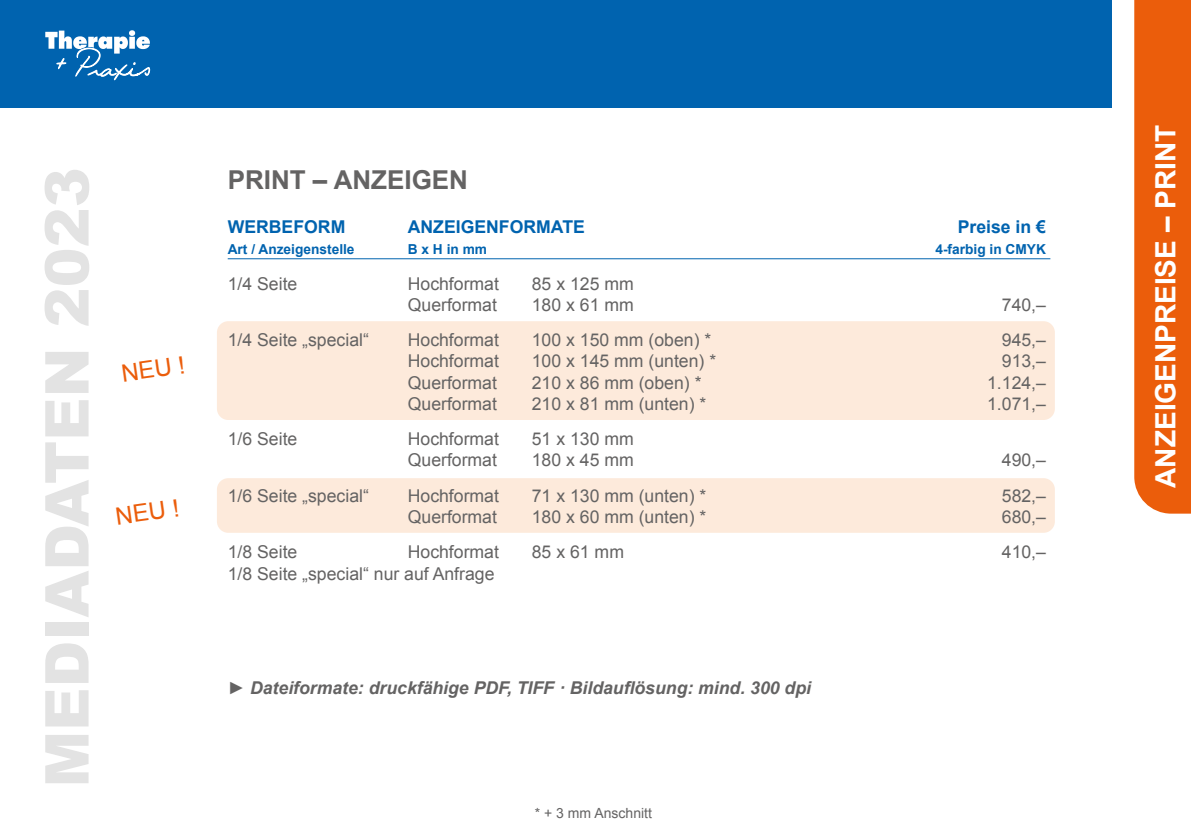
<style>
.page{position:relative;width:1191px;height:840px;background:#fff}
.page>*{position:absolute;margin:0;border:0;box-sizing:border-box;transform-origin:0 0}
.t1{font:900 60.4px "Arial";color:#e3e3e3}
.t2{font:700 28px "Arial";color:#fff}
.t3{font:700 26px "Arial";color:#646363}
.t4{font:24px "Arial";color:#eb5d0b}
.t5{font:17.6px "Arial";color:#646363}
.t6{font:italic 700 17.6px "Arial";color:#646363}
.t7{font:700 17.6px "Arial";color:#0063af}
.t8{font:14px "Arial";color:#646363}
.t9{font:700 13.8px "Arial";color:#0063af}
</style>
<div class="page">
<div style="left:0;top:0;width:1111px;height:108px;background:#0063af"></div>
<svg style="left:45px;top:30px;width:105px;height:50px"></svg>
<div style="left:217px;top:478px;width:837px;height:54px;background:#fdeadb;border-radius:11px"></div>
<div style="left:1134px;top:0;width:57px;height:513px;background:#eb5d0b"></div>
<div style="left:217px;top:321px;width:837px;height:99px;background:#fdeadb;border-radius:11px"></div>
<hr style="left:228px;top:258px;width:822px;height:1px;background:#0063af">
<h1 class="t1" style="left:23px;top:787px;width:621px;rotate:-90deg">MEDIADATEN 2023</h1>
<h3 class="t3" style="left:228px;top:163px;width:242px">PRINT – ANZEIGEN</h3>
<p class="t7" style="left:228px;top:215px;width:119px">WERBEFORM</p>
<p class="t7" style="left:408px;top:215px;width:179px">ANZEIGENFORMATE</p>
<p class="t7" style="left:957px;top:215px;width:90px">Preise in €</p>
<p class="t9" style="left:228px;top:240px;width:128px">Art / Anzeigenstelle</p>
<p class="t9" style="left:408px;top:240px;width:81px">B x H in mm</p>
<p class="t9" style="left:935px;top:240px;width:112px">4-farbig in CMYK</p>
<p class="t5" style="left:228px;top:272px;width:71px">1/4 Seite</p>
<p class="t5" style="left:408px;top:272px;width:93px">Hochformat</p>
<p class="t5" style="left:532px;top:272px;width:103px">85 x 125 mm</p>
<p class="t5" style="left:408px;top:293px;width:91px">Querformat</p>
<p class="t5" style="left:532px;top:293px;width:103px">180 x 61 mm</p>
<p class="t5" style="left:1002px;top:293px;width:46px">740,–</p>
<p class="t5" style="left:228px;top:328px;width:143px">1/4 Seite „special“</p>
<p class="t5" style="left:408px;top:328px;width:93px">Hochformat</p>
<p class="t5" style="left:532px;top:328px;width:181px">100 x 150 mm (oben) *</p>
<p class="t5" style="left:1002px;top:328px;width:46px">945,–</p>
<p class="t5" style="left:408px;top:349px;width:93px">Hochformat</p>
<p class="t5" style="left:532px;top:349px;width:186px">100 x 145 mm (unten) *</p>
<p class="t5" style="left:1002px;top:349px;width:46px">913,–</p>
<p class="t5" style="left:408px;top:371px;width:91px">Querformat</p>
<p class="t5" style="left:532px;top:371px;width:171px">210 x 86 mm (oben) *</p>
<p class="t5" style="left:987px;top:371px;width:60px">1.124,–</p>
<p class="t5" style="left:408px;top:392px;width:91px">Querformat</p>
<p class="t5" style="left:532px;top:392px;width:176px">210 x 81 mm (unten) *</p>
<p class="t5" style="left:987px;top:392px;width:60px">1.071,–</p>
<p class="t5" style="left:228px;top:427px;width:71px">1/6 Seite</p>
<p class="t5" style="left:408px;top:427px;width:93px">Hochformat</p>
<p class="t5" style="left:532px;top:427px;width:103px">51 x 130 mm</p>
<p class="t5" style="left:408px;top:448px;width:91px">Querformat</p>
<p class="t5" style="left:532px;top:448px;width:103px">180 x 45 mm</p>
<p class="t5" style="left:1002px;top:448px;width:46px">490,–</p>
<p class="t5" style="left:228px;top:484px;width:143px">1/6 Seite „special“</p>
<p class="t5" style="left:408px;top:484px;width:93px">Hochformat</p>
<p class="t5" style="left:532px;top:484px;width:176px">71 x 130 mm (unten) *</p>
<p class="t5" style="left:1002px;top:484px;width:46px">582,–</p>
<p class="t5" style="left:408px;top:505px;width:91px">Querformat</p>
<p class="t5" style="left:532px;top:505px;width:176px">180 x 60 mm (unten) *</p>
<p class="t5" style="left:1002px;top:505px;width:46px">680,–</p>
<p class="t5" style="left:228px;top:540px;width:71px">1/8 Seite</p>
<p class="t5" style="left:408px;top:540px;width:93px">Hochformat</p>
<p class="t5" style="left:532px;top:540px;width:94px">85 x 61 mm</p>
<p class="t5" style="left:1002px;top:540px;width:46px">410,–</p>
<p class="t5" style="left:228px;top:561px;width:268px">1/8 Seite „special“ nur auf Anfrage</p>
<h3 class="t4" style="left:119px;top:357px;width:66px;rotate:-8deg">NEU !</h3>
<h3 class="t4" style="left:114px;top:500px;width:66px;rotate:-8deg">NEU !</h3>
<p class="t6" style="left:228px;top:676px;width:585px">► Dateiformate: druckfähige PDF, TIFF · Bildauflösung: mind. 300 dpi</p>
<p class="t8" style="left:535px;top:803px;width:119px">* + 3 mm Anschnitt</p>
<h2 class="t2" style="left:1147px;top:487px;width:364px;rotate:-90deg">ANZEIGENPREISE – PRINT</h2>
</div>
